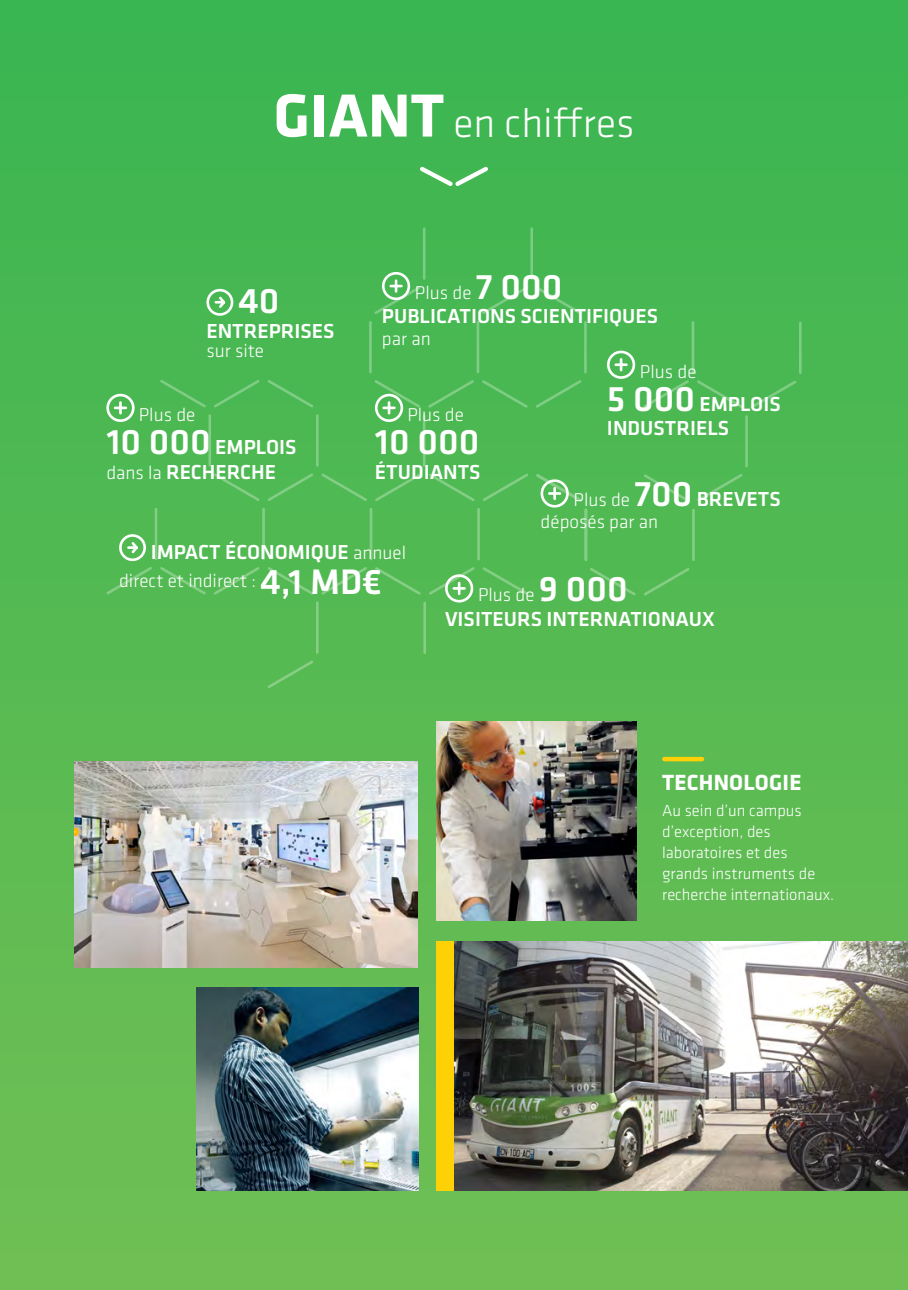
<style>
.page{position:relative;width:908px;height:1290px;background:#fff}
.page>*{position:absolute;margin:0;border:0;box-sizing:border-box;transform-origin:0 0}
.t1{font:300 42px "Klavika";color:#fff}
.t2{font:500 36.75px "Klavika";color:#fff}
._02-TITRE{font:700 22.75px "Klavika";letter-spacing:.01em;color:#fff}
.t3{font:500 21px/24.5px "Klavika";color:#fff}
.t4{font:300 19.25px "Klavika";color:#fff}
._01-COURANT{font:300 16.62px/21px "Klavika";color:#fff}
.s1{font-weight:700;font-size:63px}
.s2{font-size:36.75px}
.s3{font-weight:300;font-size:19.25px}
.s4{font-weight:500;font-size:36.75px}
</style>
<div class="page">
<div style="left:0;top:0;width:908px;height:1290px;background:linear-gradient(to bottom,#39b551,#71bf54)"></div>
<img style="left:436px;top:722px;width:200px;height:199px">
<img style="left:196px;top:987px;width:223px;height:204px">
<hr style="left:664px;top:757px;width:38px;height:4px;background:#fed006">
<svg style="left:416px;top:163px;width:76px;height:27px;background:#5cc06b"></svg>
<svg style="left:105px;top:226px;width:698px;height:464px;background:#4eb953"></svg>
<div style="left:540px;top:479px;width:29px;height:29px;border:3px solid #fff;border-radius:50%"></div>
<svg style="left:549px;top:488px;width:11px;height:11px"></svg>
<div style="left:607px;top:351px;width:28px;height:28px;border:3px solid #fff;border-radius:50%"></div>
<svg style="left:616px;top:359px;width:10px;height:11px"></svg>
<div style="left:382px;top:272px;width:28px;height:28px;border:3px solid #fff;border-radius:50%"></div>
<svg style="left:391px;top:281px;width:10px;height:10px"></svg>
<div style="left:119px;top:534px;width:27px;height:27px;border:3px solid #fff;border-radius:50%"></div>
<svg style="left:128px;top:540px;width:12px;height:16px"></svg>
<div style="left:375px;top:394px;width:28px;height:28px;border:3px solid #fff;border-radius:50%"></div>
<svg style="left:384px;top:402px;width:10px;height:11px"></svg>
<div style="left:445px;top:574px;width:28px;height:28px;border:3px solid #fff;border-radius:50%"></div>
<svg style="left:454px;top:583px;width:10px;height:11px"></svg>
<div style="left:106px;top:394px;width:29px;height:28px;border:3px solid #fff;border-radius:50%"></div>
<svg style="left:115px;top:402px;width:11px;height:11px"></svg>
<div style="left:206px;top:289px;width:27px;height:27px;border:3px solid #fff;border-radius:50%"></div>
<svg style="left:216px;top:294px;width:12px;height:16px"></svg>
<img style="left:74px;top:761px;width:343px;height:206px">
<img style="left:454px;top:941px;width:454px;height:250px">
<div style="left:436px;top:941px;width:18px;height:250px;background:#fed006"></div>
<p class="t1" style="left:273px;top:100px;width:362px"><span class="s1">GIANT</span> en chiffres</p>
<p class="t2" style="left:238px;top:281px;width:43px">40</p>
<p class="t3" style="left:206px;top:319px;width:130px">ENTREPRISES</p>
<p class="t4" style="left:206px;top:340px;width:59px">sur site</p>
<p class="t4" style="left:139px;top:404px;width:58px">Plus de</p>
<p class="t3" style="left:106px;top:435px;width:192px"><span class="s2">10 000</span> EMPLOIS <span class="s3">dans la</span> RECHERCHE</p>
<p class="t4" style="left:415px;top:282px;width:149px">Plus de <span class="s4">7 000</span></p>
<p class="t3" style="left:382px;top:305px;width:278px">PUBLICATIONS SCIENTIFIQUES</p>
<p class="t4" style="left:382px;top:328px;width:50px">par an</p>
<p class="t4" style="left:407px;top:404px;width:58px">Plus de</p>
<p class="t2" style="left:375px;top:422px;width:106px">10 000</p>
<p class="t3" style="left:375px;top:460px;width:107px">ÉTUDIANTS</p>
<p class="t4" style="left:640px;top:361px;width:58px">Plus de</p>
<p class="t3" style="left:607px;top:392px;width:175px"><span class="s2">5 000</span> EMPLOIS<br>INDUSTRIELS</p>
<p class="t3" style="left:573px;top:487px;width:209px"><span class="s3">Plus de</span> <span class="s2">700</span> BREVETS</p>
<p class="t4" style="left:540px;top:511px;width:119px">déposés par an</p>
<p class="t3" style="left:151px;top:540px;width:257px">IMPACT ÉCONOMIQUE <span class="s3">annuel</span></p>
<p class="t4" style="left:119px;top:570px;width:264px">direct et indirect : <span class="s4">4,1 MD€</span></p>
<p class="t4" style="left:478px;top:584px;width:151px">Plus de <span class="s4">9 000</span></p>
<p class="t3" style="left:445px;top:607px;width:271px">VISITEURS INTERNATIONAUX</p>
<p class="_02-TITRE" style="left:662px;top:770px;width:141px">TECHNOLOGIE</p>
<p class="_01-COURANT" style="left:662px;top:800px;width:174px">Au sein d’un campus d’exception, des laboratoires et des grands instruments de recherche internationaux.</p>
</div>
